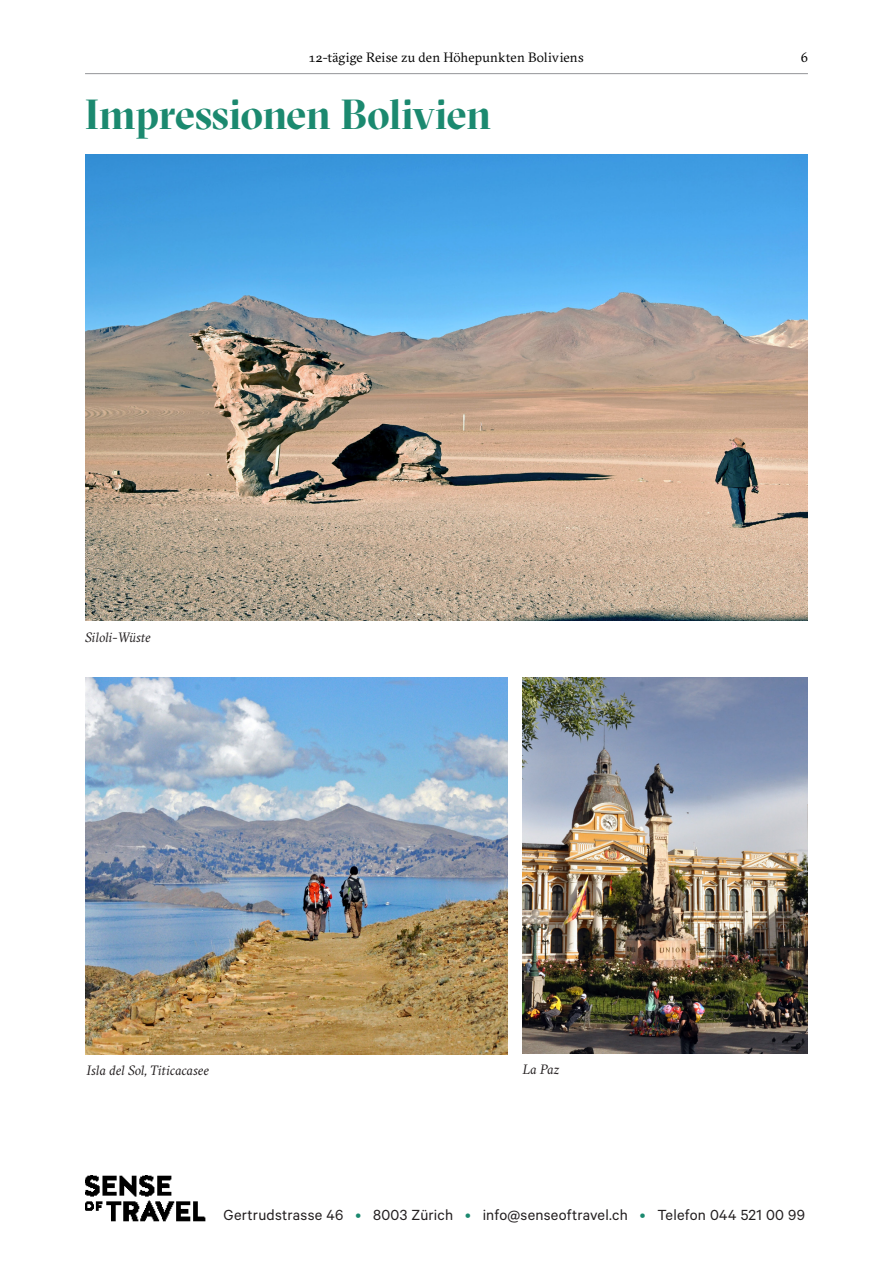
<style>
.page{position:relative;width:893px;height:1263px;background:#fff}
.page>*{position:absolute;margin:0;border:0;box-sizing:border-box;transform-origin:0 0}
.Themen_Titel{font:700 42px "GT Sectra Display";letter-spacing:-.015em;color:#1b896f}
.t1{font:16.5px "Calibre";letter-spacing:.015em;color:#231f20}
.t2{font:13.5px "GT Sectra";letter-spacing:.01em;color:#000}
.Bild-Legende{font:italic 13.5px "GT Sectra";color:#231f20}
.s1{color:#1b896f}
</style>
<div class="page">
<img style="left:85px;top:1176px;width:121px;height:46px">
<hr style="left:85px;top:73px;width:723px;height:1px;background:#939598">
<img style="left:85px;top:154px;width:723px;height:466px">
<img style="left:85px;top:678px;width:423px;height:377px">
<img style="left:523px;top:678px;width:285px;height:376px">
<p class="t2" style="left:309px;top:50px;width:276px">12-tägige Reise zu den Höhepunkten Boliviens</p>
<p class="t2" style="left:801px;top:50px;width:9px">6</p>
<p class="Themen_Titel" style="left:85px;top:90px;width:408px">Impressionen Bolivien</p>
<p class="Bild-Legende" style="left:85px;top:630px;width:67px">Siloli-Wüste</p>
<p class="Bild-Legende" style="left:87px;top:1063px;width:124px">Isla del Sol, Titicacasee</p>
<p class="Bild-Legende" style="left:523px;top:1062px;width:38px">La Paz</p>
<p class="t1" style="left:224px;top:1206px;width:583px">Gertrudstrasse 46 <span class="s1">•</span> 8003 Zürich <span class="s1">•</span> info@senseoftravel.ch <span class="s1">•</span> Telefon 044 521 00 99</p>
</div>
